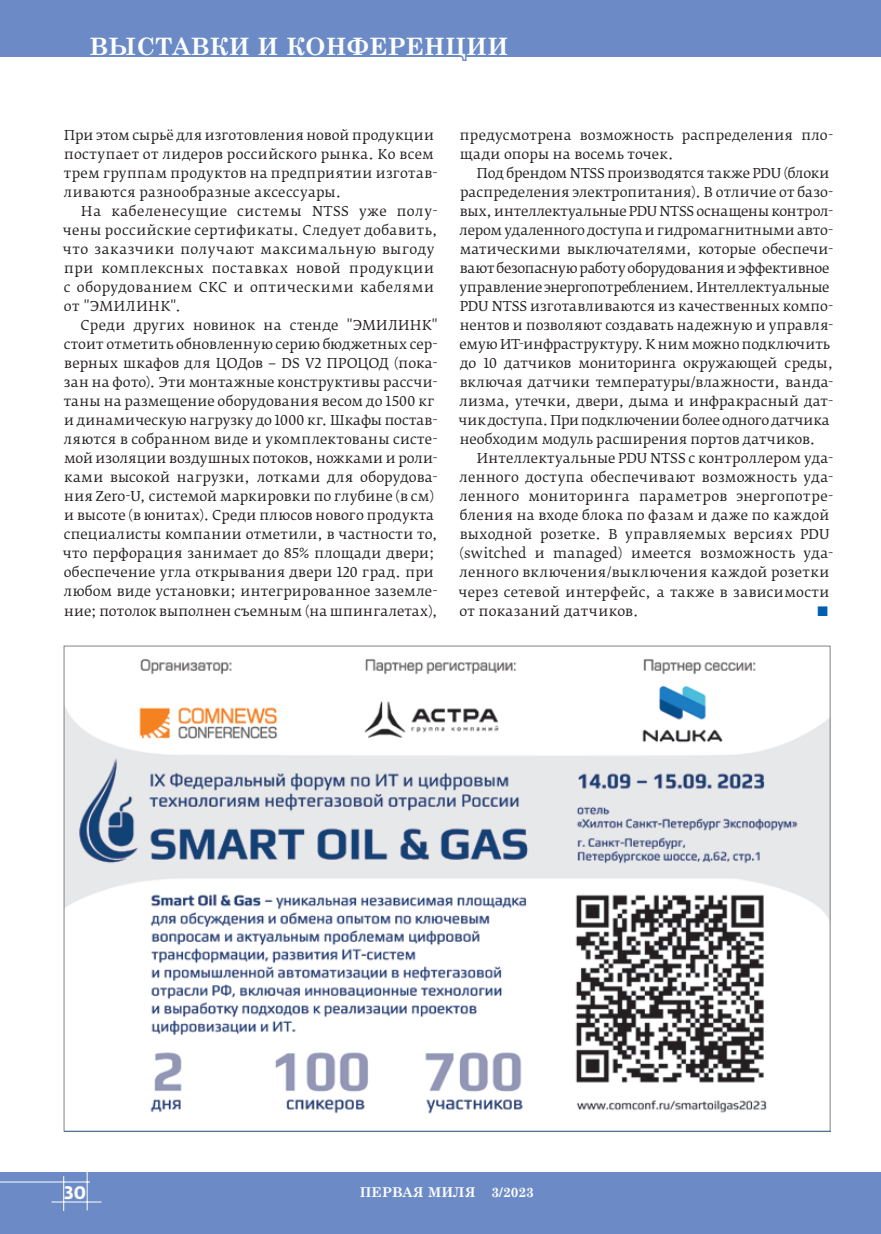
<style>
.page{position:relative;width:881px;height:1234px;background:#fff}
.page>*{position:absolute;margin:0;border:0;box-sizing:border-box;transform-origin:0 0}
.t1{font:700 24px "Century Schoolbook";color:#fff}
.t2{font:700 18px "Fedra Sans Pro";color:#fff}
.t3{font:13.5px/19px "Fedra Serif B Pro";letter-spacing:.01em;color:#231f20}
.t4{font:13.5px/19px "Fedra Serif B Pro";letter-spacing:.035em;color:#231f20}
.t5{font:700 13.5px "Century Schoolbook";color:#fff}
.t6{font:13.5px "Fedra Serif B Pro";color:#015fae}
</style>
<div class="page">
<div style="left:0;top:0;width:880px;height:57px;background:#6c8bc6"></div>
<div style="left:0;top:1172px;width:880px;height:61px;background:#6c8bc6"></div>
<hr style="left:51px;top:1201px;width:50px;height:1px;background:#fff">
<hr style="left:87px;top:1171px;width:1px;height:39px;background:#fff">
<hr style="left:63px;top:1175px;width:1px;height:35px;background:#fff">
<hr style="left:0;top:1181px;width:90px;height:1px;background:#fff">
<img style="left:66px;top:659px;width:762px;height:455px">
<h1 class="t1" style="left:89px;top:28px;width:420px">ВЫСТАВКИ И КОНФЕРЕНЦИИ</h1>
<p class="t3" style="left:64px;top:125px;width:375px">При этом сырьё для изготовления новой продукции поступает от лидеров российского рынка. Ко всем трем группам продуктов на предприятии изготав&shy;ливаются разнообразные аксессуары.</p>
<p class="t4" style="left:63px;top:201px;width:376px;text-indent:18px">На кабеленесущие системы NTSS уже полу&shy;чены российские сертификаты. Следует добавить, что заказчики получают максимальную выгоду при комплексных поставках новой продукции с оборудованием СКС и оптическими кабелями от "ЭМИЛИНК".</p>
<p class="t3" style="left:63px;top:315px;width:376px;text-indent:18px">Среди других новинок на стенде "ЭМИЛИНК" стоит отметить обновленную серию бюджетных сер&shy;верных шкафов для ЦОДов − DS V2 ПРОЦОД (пока&shy;зан на фото). Эти монтажные конструктивы рассчи&shy;таны на размещение оборудования весом до 1500 кг и динамическую нагрузку до 1000 кг. Шкафы постав&shy;ляются в собранном виде и укомплектованы систе&shy;мой изоляции воздушных потоков, ножками и роли&shy;ками высокой нагрузки, лотками для оборудова&shy;ния Zero-U, системой маркировки по глубине (в см) и высоте (в юнитах). Среди плюсов нового продукта специалисты компании отметили, в частности то, что перфорация занимает до 85% площади двери; обеспечение угла открывания двери 120 град. при любом виде установки; интегрированное заземле&shy;ние; потолок выполнен съемным (на шпингалетах),</p>
<p class="t3" style="left:459px;top:125px;width:375px">предусмотрена возможность распределения пло&shy;щади опоры на восемь точек.</p>
<p class="t3" style="left:458px;top:163px;width:376px;text-indent:18px">Под брендом NTSS производятся также PDU (блоки распределения электропитания). В отличие от базо&shy;вых, интеллектуальные PDU NTSS оснащены контрол&shy;лером удаленного доступа и гидромагнитными авто&shy;матическими выключателями, которые обеспечи&shy;вают безопасную работу оборудования и эффективное управление энергопотреблением. Интеллектуальные PDU NTSS изготавливаются из качественных компо&shy;нентов и позволяют создавать надежную и управля&shy;емую ИТ-инфраструктуру. К ним можно подключить до 10 датчиков мониторинга окружающей среды, включая датчики температуры/влажности, ванда&shy;лизма, утечки, двери, дыма и инфракрасный дат&shy;чик доступа. При подключении более одного датчика необходим модуль расширения портов датчиков.</p>
<p class="t3" style="left:458px;top:449px;width:376px;text-indent:18px">Интеллектуальные PDU NTSS с контроллером уда&shy;ленного доступа обеспечивают возможность уда&shy;ленного мониторинга параметров энергопотре&shy;бления на входе блока по фазам и даже по каждой выходной розетке. В управляемых версиях PDU (switched и managed) имеется возможность уда&shy;ленного включения/выключения каждой розетки через сетевой интерфейс, а также в зависимости от показаний датчиков.</p>
<p class="t6" style="left:816px;top:602px;width:14px">■</p>
<h2 class="t2" style="left:64px;top:1180px;width:23px">30</h2>
<p class="t5" style="left:359px;top:1181px;width:176px">ПЕРВАЯ МИЛЯ 3/2023</p>
</div>
